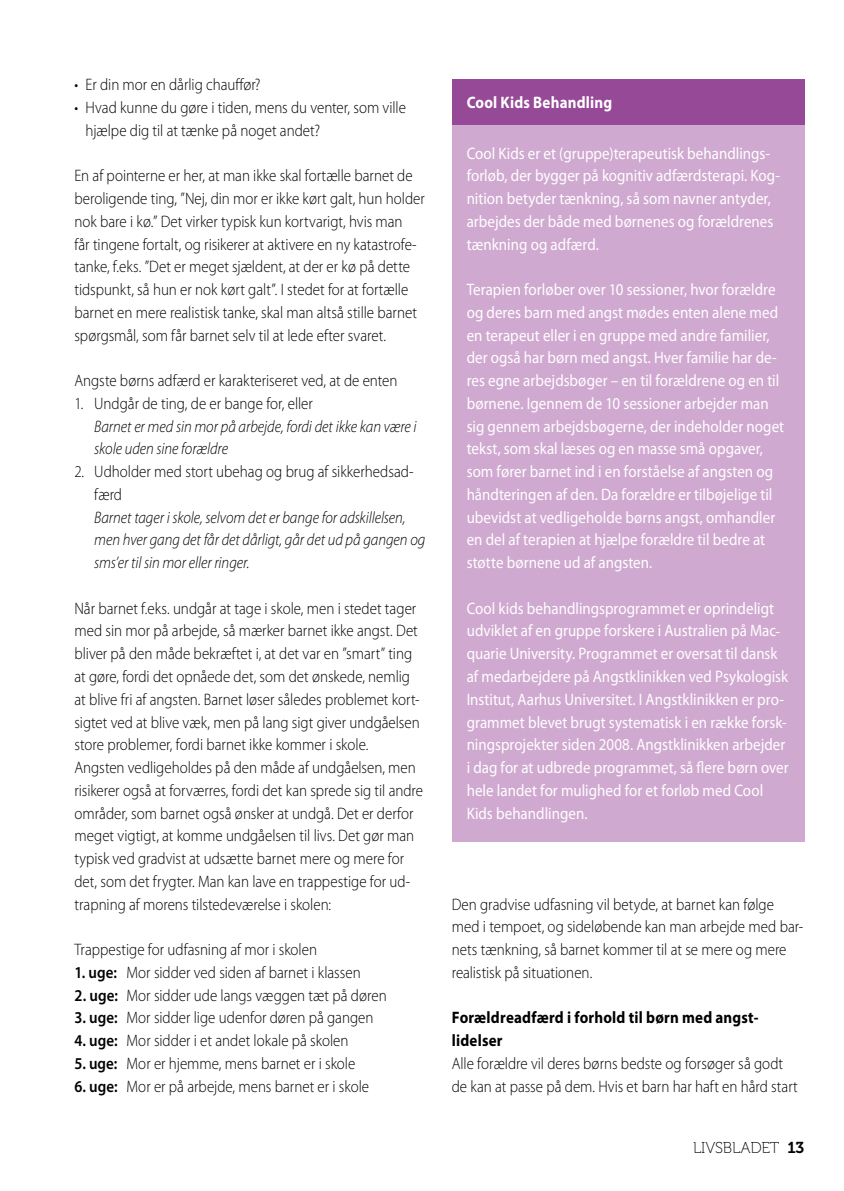
<style>
.page{position:relative;width:844px;height:1191px;background:#fff}
.page>*{position:absolute;margin:0;border:0;box-sizing:border-box;transform-origin:0 0}
.t1{font:300 16.62px/22.8px "Myriad Pro";color:#000;scale:.9 1}
.t2{font:16.62px/22.8px "Myriad Pro";letter-spacing:.005em;color:#fff;scale:.9 1}
.t3{font:italic 300 16.62px/22.8px "Myriad Pro";letter-spacing:-.005em;color:#000;scale:.9 1}
.t4{font:700 16.62px/22.8px "Myriad Pro";letter-spacing:.015em;color:#000;scale:.9 1}
.t5{font:700 16.62px "Myriad Pro";letter-spacing:.015em;color:#fff;scale:.9 1}
.t6{font:15.75px "Museo 100";letter-spacing:-.01em;color:#000}
.s1{font-weight:600}
.s2{font-family:"Museo 700"}
</style>
<div class="page">
<div style="left:451px;top:113px;width:353px;height:728px;background:#d0a9d0"></div>
<div style="left:451px;top:79px;width:353px;height:45px;background:#954997"></div>
<p class="t1" style="left:74px;top:74px;width:208px">• Er din mor en dårlig chauffør?</p>
<p class="t1" style="left:86px;top:96px;width:357px;text-indent:-11px">• Hvad kunne du gøre i tiden, mens du venter, som ville hjælpe dig til at tænke på noget andet?</p>
<p class="t1" style="left:74px;top:165px;width:391px">En af pointerne er her, at man ikke skal fortælle barnet de beroligende ting, ”Nej, din mor er ikke kørt galt, hun holder nok bare i kø.” Det virker typisk kun kortvarigt, hvis man<br>får tingene fortalt, og risikerer at aktivere en ny katastrofe&shy;tanke, f.eks. ”Det er meget sjældent, at der er kø på dette tidspunkt, så hun er nok kørt galt”. I stedet for at fortælle barnet en mere realistisk tanke, skal man altså stille barnet spørgsmål, som får barnet selv til at lede efter svaret.</p>
<p class="t1" style="left:74px;top:369px;width:360px">Angste børns adfærd er karakteriseret ved, at de enten</p>
<p class="t1" style="left:74px;top:392px;width:266px">1. Undgår de ting, de er bange for, eller</p>
<p class="t3" style="left:94px;top:415px;width:359px">Barnet er med sin mor på arbejde, fordi det ikke kan være i skole uden sine forældre</p>
<p class="t1" style="left:94px;top:460px;width:356px;text-indent:-20px">2. Udholder med stort ubehag og brug af sikkerhedsad&shy;færd</p>
<p class="t3" style="left:94px;top:506px;width:369px">Barnet tager i skole, selvom det er bange for adskillelsen, men hver gang det får det dårligt, går det ud på gangen og sms’er til sin mor eller ringer.</p>
<p class="t1" style="left:74px;top:597px;width:389px">Når barnet f.eks. undgår at tage i skole, men i stedet tager med sin mor på arbejde, så mærker barnet ikke angst. Det bliver på den måde bekræftet i, at det var en ”smart” ting at gøre, fordi det opnåede det, som det ønskede, nemlig at blive fri af angsten. Barnet løser således problemet kort&shy;sigtet ved at blive væk, men på lang sigt giver undgåelsen store problemer, fordi barnet ikke kommer i skole.<br>Angsten vedligeholdes på den måde af undgåelsen, men risikerer også at forværres, fordi det kan sprede sig til andre områder, som barnet også ønsker at undgå. Det er derfor meget vigtigt, at komme undgåelsen til livs. Det gør man typisk ved gradvist at udsætte barnet mere og mere for det, som det frygter. Man kan lave en trappestige for ud&shy;trapning af morens tilstedeværelse i skolen:</p>
<p class="t1" style="left:74px;top:938px;width:271px">Trappestige for udfasning af mor i skolen</p>
<p class="t1" style="left:74px;top:961px;width:319px"><span class="s1">1. uge:</span> Mor sidder ved siden af barnet i klassen</p>
<p class="t1" style="left:74px;top:984px;width:348px"><span class="s1">2. uge:</span> Mor sidder ude langs væggen tæt på døren</p>
<p class="t1" style="left:74px;top:1006px;width:334px"><span class="s1">3. uge:</span> Mor sidder lige udenfor døren på gangen</p>
<p class="t1" style="left:74px;top:1029px;width:306px"><span class="s1">4. uge:</span> Mor sidder i et andet lokale på skolen</p>
<p class="t1" style="left:74px;top:1052px;width:313px"><span class="s1">5. uge:</span> Mor er hjemme, mens barnet er i skole</p>
<p class="t1" style="left:74px;top:1075px;width:329px"><span class="s1">6. uge:</span> Mor er på arbejde, mens barnet er i skole</p>
<p class="t5" style="left:466px;top:93px;width:163px">Cool Kids Behandling</p>
<p class="t2" style="left:466px;top:141px;width:349px">Cool Kids er et (gruppe)terapeutisk behandlings&shy;forløb, der bygger på kognitiv adfærdsterapi. Kog&shy;nition betyder tænkning, så som navner antyder, arbejdes der både med børnenes og forældrenes tænkning og adfærd.</p>
<p class="t2" style="left:466px;top:278px;width:354px">Terapien forløber over 10 sessioner, hvor forældre og deres barn med angst mødes enten alene med en terapeut eller i en gruppe med andre familier, der også har børn med angst. Hver familie har de&shy;res egne arbejdsbøger – en til forældrene og en til børnene. Igennem de 10 sessioner arbejder man sig gennem arbejdsbøgerne, der indeholder noget tekst, som skal læses og en masse små opgaver, som fører barnet ind i en forståelse af angsten og håndteringen af den. Da forældre er tilbøjelige til ubevidst at vedligeholde børns angst, omhandler en del af terapien at hjælpe forældre til bedre at støtte børnene ud af angsten.</p>
<p class="t2" style="left:466px;top:596px;width:359px">Cool kids behandlingsprogrammet er oprindeligt udviklet af en gruppe forskere i Australien på Mac&shy;quarie University. Programmet er oversat til dansk af medarbejdere på Angstklinikken ved Psykologisk Institut, Aarhus Universitet. I Angstklinikken er pro&shy;grammet blevet brugt systematisk i en række forsk&shy;ningsprojekter siden 2008. Angstklinikken arbejder i dag for at udbrede programmet, så flere børn over hele landet for mulighed for et forløb med Cool Kids behandlingen.</p>
<p class="t1" style="left:451px;top:893px;width:392px">Den gradvise udfasning vil betyde, at barnet kan følge med i tempoet, og sideløbende kan man arbejde med bar&shy;nets tænkning, så barnet kommer til at se mere og mere realistisk på situationen.</p>
<p class="t4" style="left:451px;top:1006px;width:342px">Forældreadfærd i forhold til børn med angst&shy;lidelser</p>
<p class="t1" style="left:451px;top:1052px;width:386px">Alle forældre vil deres børns bedste og forsøger så godt de kan at passe på dem. Hvis et barn har haft en hård start</p>
<p class="t6" style="left:693px;top:1139px;width:112px">LIVSBLADET <span class="s2">13</span></p>
</div>
